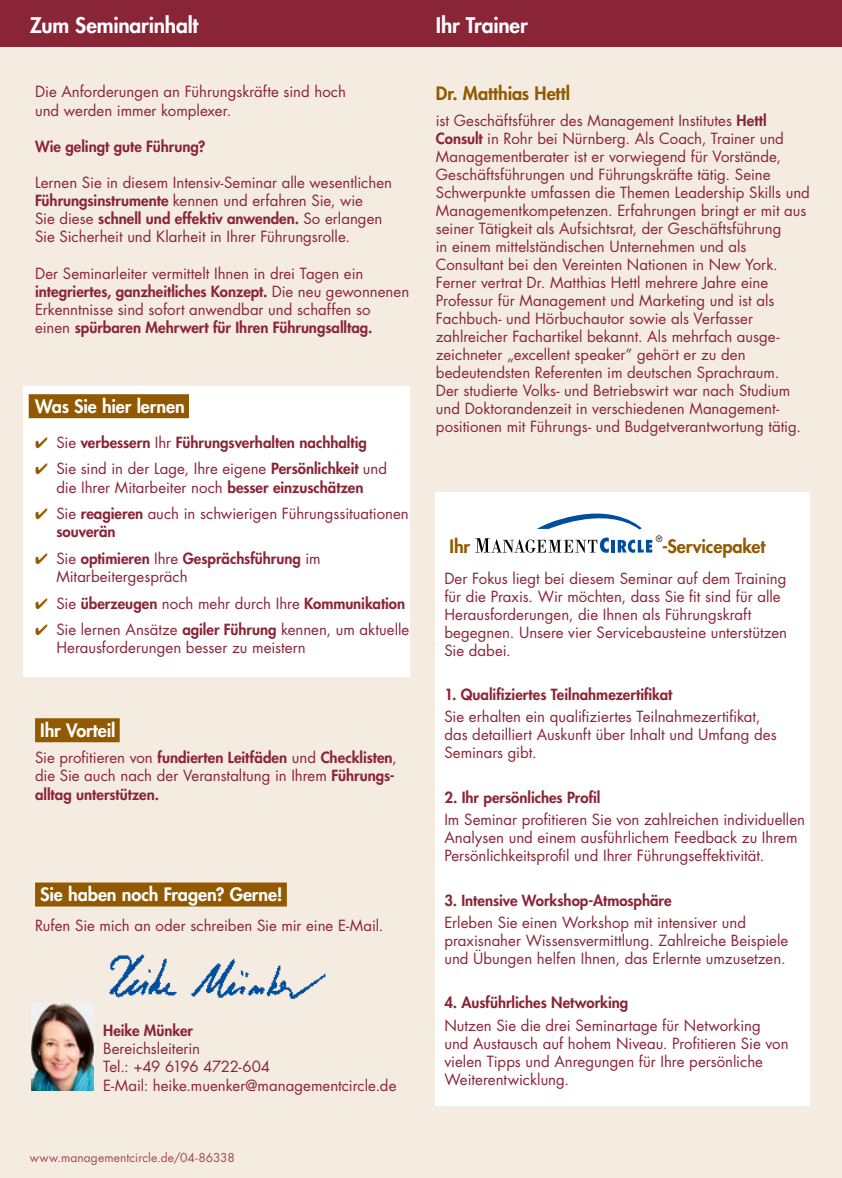
<style>
.page{position:relative;width:842px;height:1178px;background:#fff}
.page>*{position:absolute;margin:0;border:0;box-sizing:border-box;transform-origin:0 0}
.t1{font:800 21px "Futura Std";letter-spacing:-.01em;color:#fff}
.t2{font:800 18px "Futura Std";letter-spacing:-.005em;color:#fff}
.t3{font:800 18px "Futura Std";letter-spacing:-.005em;color:#925900}
.t4{font:15px/18px "Futura Std";color:#8a2537}
.t5{font:800 15px "Futura Std";color:#8a2537}
.t6{font:12px "Futura Std";letter-spacing:.01em;color:#a04a51}
.s1{font-weight:800}
.s2{color:#925900}
.s3{font-weight:400}
</style>
<div class="page">
<div style="left:0;top:47px;width:842px;height:1131px;background:#f5ece1"></div>
<div style="left:23px;top:386px;width:387px;height:290px;background:#fff"></div>
<div style="left:0;top:0;width:842px;height:47px;background:#8a2537"></div>
<div style="left:29px;top:394px;width:160px;height:24px;background:#925900"></div>
<div style="left:35px;top:718px;width:85px;height:24px;background:#925900"></div>
<div style="left:35px;top:882px;width:252px;height:24px;background:#925900"></div>
<div style="left:436px;top:493px;width:374px;height:612px;background:#fff"></div>
<svg style="left:475px;top:513px;width:187px;height:40px"></svg>
<img style="left:90px;top:954px;width:236px;height:53px">
<img style="left:32px;top:1004px;width:61px;height:87px">
<h1 class="t1" style="left:30px;top:12px;width:170px">Zum Seminarinhalt</h1>
<p class="t4" style="left:35px;top:83px;width:312px">Die Anforderungen an Führungskräfte sind hoch und werden immer komplexer.</p>
<p class="t5" style="left:35px;top:137px;width:172px">Wie gelingt gute Führung?</p>
<p class="t4" style="left:35px;top:174px;width:359px">Lernen Sie in diesem Intensiv-Seminar alle wesentlichen <span class="s1">Führungsinstrumente</span> kennen und erfahren Sie, wie<br>Sie diese <span class="s1">schnell und effektiv anwenden.</span> So erlangen Sie Sicherheit und Klarheit in Ihrer Führungsrolle.</p>
<p class="t4" style="left:35px;top:264px;width:376px">Der Seminarleiter vermittelt Ihnen in drei Tagen ein <span class="s1">integriertes, ganzheitliches Konzept.</span> Die neu gewonnenen Erkenntnisse sind sofort anwendbar und schaffen so einen <span class="s1">spürbaren Mehrwert für Ihren Führungsalltag.</span></p>
<p class="t2" style="left:35px;top:395px;width:151px">Was Sie hier lernen</p>
<p class="t5" style="left:35px;top:433px;width:333px"><span class="s2">✔</span> <span class="s3">Sie</span> verbessern <span class="s3">Ihr</span> Führungsverhalten nachhaltig</p>
<p class="t4" style="left:35px;top:460px;width:354px;text-align:center"><span class="s2">✔</span> Sie sind in der Lage, Ihre eigene <span class="s1">Persönlichkeit</span> und die Ihrer Mitarbeiter noch <span class="s1">besser einzuschätzen</span></p>
<p class="t4" style="left:56px;top:505px;width:354px;text-indent:-21px"><span class="s2">✔</span> Sie <span class="s1">reagieren</span> auch in schwierigen Führungssituationen <span class="s1">souverän</span></p>
<p class="t4" style="left:56px;top:549px;width:266px;text-indent:-21px"><span class="s2">✔</span> Sie <span class="s1">optimieren</span> Ihre <span class="s1">Gesprächsführung</span> im<br>Mitarbeitergespräch</p>
<p class="t5" style="left:35px;top:594px;width:372px"><span class="s2">✔</span> <span class="s3">Sie</span> überzeugen <span class="s3">noch mehr durch Ihre</span> Kommunikation</p>
<p class="t4" style="left:56px;top:621px;width:354px;text-indent:-21px"><span class="s2">✔</span> Sie lernen Ansätze <span class="s1">agiler Führung</span> kennen, um aktuelle<br>Herausforderungen besser zu meistern</p>
<p class="t2" style="left:40px;top:719px;width:77px">Ihr Vorteil</p>
<p class="t4" style="left:35px;top:749px;width:363px;text-align:justify">Sie profitieren von <span class="s1">fundierten Leitfäden</span> und <span class="s1">Checklisten</span>, die Sie auch nach der Veranstaltung in Ihrem <span class="s1">Führungs&shy;alltag unterstützen.</span></p>
<p class="t2" style="left:40px;top:883px;width:244px">Sie haben noch Fragen? Gerne!</p>
<p class="t4" style="left:35px;top:917px;width:350px">Rufen Sie mich an oder schreiben Sie mir eine E-Mail.</p>
<p class="t5" style="left:103px;top:1021px;width:92px">Heike Münker</p>
<p class="t4" style="left:103px;top:1040px;width:295px">Bereichsleiterin<br>Tel.: +49 6196 4722-604<br>E-Mail: heike.muenker@managementcircle.de</p>
<p class="t6" style="left:30px;top:1150px;width:207px">www.managementcircle.de/04-86338</p>
<h1 class="t1" style="left:436px;top:12px;width:93px">Ihr Trainer</h1>
<p class="t3" style="left:436px;top:82px;width:136px">Dr. Matthias Hettl</p>
<p class="t4" style="left:436px;top:112px;width:375px">ist Geschäftsführer des Management Institutes <span class="s1">Hettl Consult</span> in Rohr bei Nürnberg. Als Coach, Trainer und Managementberater ist er vorwiegend für Vorstände, Geschäftsführungen und Führungskräfte tätig. Seine Schwerpunkte umfassen die Themen Leadership Skills und Managementkompetenzen. Erfahrungen bringt er mit aus seiner Tätigkeit als Aufsichtsrat, der Geschäftsführung<br>in einem mittelständischen Unternehmen und als Consultant bei den Vereinten Nationen in New York.<br>Ferner vertrat Dr. Matthias Hettl mehrere Jahre eine Professur für Management und Marketing und ist als Fachbuch- und Hörbuchautor sowie als Verfasser zahlreicher Fachartikel bekannt. Als mehrfach ausge&shy;zeichneter „excellent speaker” gehört er zu den bedeutendsten Referenten im deutschen Sprachraum.<br>Der studierte Volks- und Betriebswirt war nach Studium und Doktorandenzeit in verschiedenen Management&shy;positionen mit Führungs- und Budgetverantwortung tätig.</p>
<p class="t3" style="left:450px;top:535px;width:22px">Ihr</p>
<p class="t3" style="left:662px;top:535px;width:104px">-Servicepaket</p>
<p class="t4" style="left:444px;top:569px;width:344px">Der Fokus liegt bei diesem Seminar auf dem Training für die Praxis. Wir möchten, dass Sie fit sind für alle Herausforderungen, die Ihnen als Führungskraft begegnen. Unsere vier Servicebausteine unterstützen Sie dabei.</p>
<p class="t5" style="left:444px;top:685px;width:229px">1. Qualifiziertes Teilnahmezertifikat</p>
<p class="t4" style="left:444px;top:708px;width:334px">Sie erhalten ein qualifiziertes Teilnahmezertifikat, das detailliert Auskunft über Inhalt und Umfang des<br>Seminars gibt.</p>
<p class="t5" style="left:444px;top:788px;width:157px">2. Ihr persönliches Profil</p>
<p class="t4" style="left:444px;top:811px;width:362px">Im Seminar profitieren Sie von zahlreichen individuellen<br>Analysen und einem ausführlichem Feedback zu Ihrem<br>Persönlichkeitsprofil und Ihrer Führungseffektivität.</p>
<p class="t5" style="left:444px;top:890px;width:229px">3. Intensive Workshop-Atmosphäre</p>
<p class="t4" style="left:444px;top:913px;width:345px">Erleben Sie einen Workshop mit intensiver und praxisnaher Wissensvermittlung. Zahlreiche Beispiele und Übungen helfen Ihnen, das Erlernte umzusetzen.</p>
<p class="t5" style="left:444px;top:993px;width:185px">4. Ausführliches Networking</p>
<p class="t4" style="left:444px;top:1016px;width:346px">Nutzen Sie die drei Seminartage für Networking und Austausch auf hohem Niveau. Profitieren Sie von vielen Tipps und Anregungen für Ihre persönliche Weiterentwicklung.</p>
</div>
